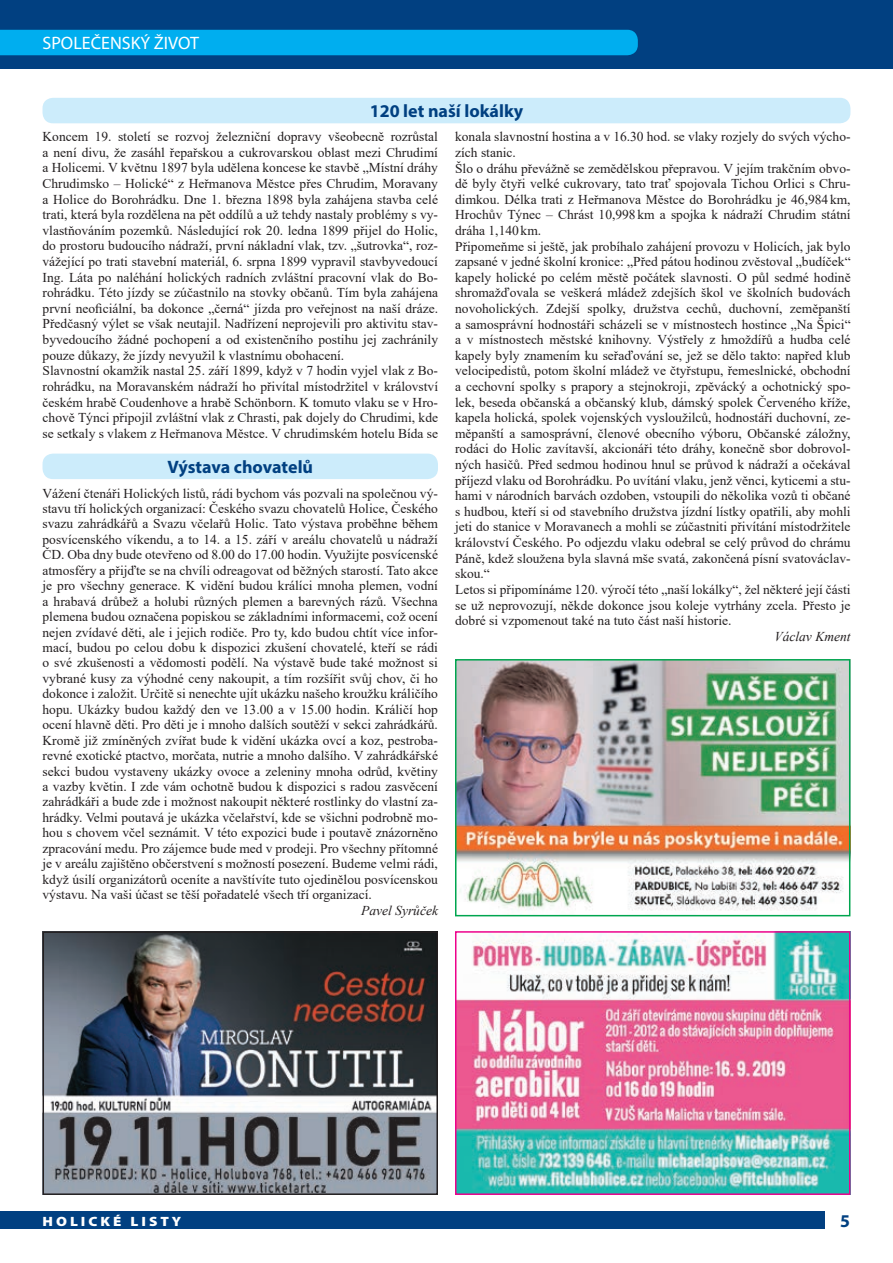
<style>
.page{position:relative;width:893px;height:1263px;background:#fff}
.page>*{position:absolute;margin:0;border:0;box-sizing:border-box;transform-origin:0 0}
.t1{font:700 18px "Myriad Pro";color:#014081}
.t2{font:18px "Myriad Pro";color:#fff}
.t3{font:13.5px/15.6px "Times New Roman";color:#231f20}
.t4{font:italic 13.5px "Times New Roman";color:#231f20}
.t5{font:900 13.5px "Myriad Pro";letter-spacing:.2em;color:#fff;scale:1.11 1}
</style>
<div class="page">
<div style="left:0;top:1212px;width:825px;height:17px;background:#014081"></div>
<div style="left:0;top:0;width:893px;height:68px;background:#014081"></div>
<div style="left:0;top:30px;width:638px;height:25px;background:#00aeef"></div>
<div style="left:43px;top:98px;width:807px;height:25px;background:#ccecfb;border-radius:10px"></div>
<img style="left:458px;top:662px;width:389px;height:249px">
<div style="left:455px;top:659px;width:395px;height:257px;border:2px solid #00a54f"></div>
<img style="left:458px;top:934px;width:389px;height:258px">
<div style="left:455px;top:931px;width:395px;height:264px;border:2px solid #ed028c"></div>
<img style="left:46px;top:934px;width:389px;height:258px">
<div style="left:43px;top:931px;width:395px;height:264px;border:2px solid #231f20"></div>
<div style="left:43px;top:454px;width:395px;height:25px;background:#ccecfb;border-radius:11px"></div>
<h1 class="t2" style="left:43px;top:32px;width:158px">SPOLEČENSKÝ ŽIVOT</h1>
<h1 class="t1" style="left:370px;top:99px;width:155px">120 let naší lokálky</h1>
<p class="t3" style="left:43px;top:128px;width:397px">Koncem 19. století se rozvoj železniční dopravy všeobecně rozrůstal a není divu, že zasáhl řepařskou a cukrovarskou oblast mezi Chrudimí a Holicemi. V květnu 1897 byla udělena koncese ke stavbě „Místní dráhy Chrudimsko – Holické“ z Heřmanova Městce přes Chrudim, Moravany a Holice do Borohrádku. Dne 1. března 1898 byla zahájena stavba celé trati, která byla rozdělena na pět oddílů a už tehdy nastaly problémy s vy&shy;vlastňováním pozemků. Následující rok 20. ledna 1899 přijel do Holic, do prostoru budoucího nádraží, první nákladní vlak, tzv. „šutrovka“, roz&shy;vážející po trati stavební materiál, 6. srpna 1899 vypravil stavbyvedoucí Ing. Láta po naléhání holických radních zvláštní pracovní vlak do Bo&shy;rohrádku. Této jízdy se zúčastnilo na stovky občanů. Tím byla zahájena první neoficiální, ba dokonce „černá“ jízda pro veřejnost na naší dráze.<br>Předčasný výlet se však neutajil. Nadřízení neprojevili pro aktivitu stav&shy;byvedoucího žádné pochopení a od existenčního postihu jej zachránily pouze důkazy, že jízdy nevyužil k vlastnímu obohacení.<br>Slavnostní okamžik nastal 25. září 1899, když v 7 hodin vyjel vlak z Bo&shy;rohrádku, na Moravanském nádraží ho přivítal místodržitel v království českém hrabě Coudenhove a hrabě Schönborn. K tomuto vlaku se v Hro&shy;chově Týnci připojil zvláštní vlak z Chrasti, pak dojely do Chrudimi, kde se setkaly s vlakem z Heřmanova Městce. V chrudimském hotelu Bída se</p>
<p class="t3" style="left:455px;top:129px;width:397px">konala slavnostní hostina a v 16.30 hod. se vlaky rozjely do svých výcho&shy;zích stanic.<br>Šlo o dráhu převážně se zemědělskou přepravou. V jejím trakčním obvo&shy;dě byly čtyři velké cukrovary, tato trať spojovala Tichou Orlici s Chru&shy;dimkou. Délka trati z Heřmanova Městce do Borohrádku je 46,984km, Hrochův Týnec – Chrást 10,998km a spojka k nádraží Chrudim státní dráha 1,140 km.<br>Připomeňme si ještě, jak probíhalo zahájení provozu v Holicích, jak bylo zapsané v jedné školní kronice: „Před pátou hodinou zvěstoval „budíček“ kapely holické po celém městě počátek slavnosti. O půl sedmé hodině shromažďovala se veškerá mládež zdejších škol ve školních budovách novoholických. Zdejší spolky, družstva cechů, duchovní, zeměpanští a samosprávní hodnostáři scházeli se v místnostech hostince „Na Špici“ a v místnostech městské knihovny. Výstřely z hmoždířů a hudba celé kapely byly znamením ku seřaďování se, jež se dělo takto: napřed klub velocipedistů, potom školní mládež ve čtyřstupu, řemeslnické, obchodní a cechovní spolky s prapory a stejnokroji, zpěvácký a ochotnický spo&shy;lek, beseda občanská a občanský klub, dámský spolek Červeného kříže, kapela holická, spolek vojenských vysloužilců, hodnostáři duchovní, ze&shy;měpanští a samosprávní, členové obecního výboru, Občanské záložny, rodáci do Holic zavítavší, akcionáři této dráhy, konečně sbor dobrovol&shy;ných hasičů. Před sedmou hodinou hnul se průvod k nádraží a očekával příjezd vlaku od Borohrádku. Po uvítání vlaku, jenž věnci, kyticemi a stu&shy;hami v národních barvách ozdoben, vstoupili do několika vozů ti občané s hudbou, kteří si od stavebního družstva jízdní lístky opatřili, aby mohli jeti do stanice v Moravanech a mohli se zúčastniti přivítání místodržitele království Českého. Po odjezdu vlaku odebral se celý průvod do chrámu Páně, kdež sloužena byla slavná mše svatá, zakončená písní svatováclav&shy;skou.“<br>Letos si připomínáme 120. výročí této „naší lokálky“, žel některé její části se už neprovozují, někde dokonce jsou koleje vytrhány zcela. Přesto je dobré si vzpomenout také na tuto část naší historie.</p>
<p class="t4" style="left:774px;top:627px;width:78px">Václav Kment</p>
<h1 class="t1" style="left:167px;top:455px;width:147px">Výstava chovatelů</h1>
<p class="t3" style="left:43px;top:485px;width:397px;text-align:justify">Vážení čtenáři Holických listů, rádi bychom vás pozvali na společnou vý&shy;stavu tří holických organizací: Českého svazu chovatelů Holice, Českého svazu zahrádkářů a Svazu včelařů Holic. Tato výstava proběhne během posvícenského víkendu, a to 14. a 15. září v areálu chovatelů u nádraží ČD. Oba dny bude otevřeno od 8.00 do 17.00 hodin. Využijte posvícenské atmosféry a přijďte se na chvíli odreagovat od běžných starostí. Tato akce je pro všechny generace. K vidění budou králíci mnoha plemen, vodní a hrabavá drůbež a holubi různých plemen a barevných rázů. Všechna plemena budou označena popiskou se základními informacemi, což ocení nejen zvídavé děti, ale i jejich rodiče. Pro ty, kdo budou chtít více infor&shy;mací, budou po celou dobu k dispozici zkušení chovatelé, kteří se rádi o své zkušenosti a vědomosti podělí. Na výstavě bude také možnost si vybrané kusy za výhodné ceny nakoupit, a tím rozšířit svůj chov, či ho dokonce i založit. Určitě si nenechte ujít ukázku našeho kroužku králičího hopu. Ukázky budou každý den ve 13.00 a v 15.00 hodin. Králičí hop ocení hlavně děti. Pro děti je i mnoho dalších soutěží v sekci zahrádkářů.<br>Kromě již zmíněných zvířat bude k vidění ukázka ovcí a koz, pestroba&shy;revné exotické ptactvo, morčata, nutrie a mnoho dalšího. V zahrádkářské sekci budou vystaveny ukázky ovoce a zeleniny mnoha odrůd, květiny a vazby květin. I zde vám ochotně budou k dispozici s radou zasvěcení zahrádkáři a bude zde i možnost nakoupit některé rostlinky do vlastní za&shy;hrádky. Velmi poutavá je ukázka včelařství, kde se všichni podrobně mo&shy;hou s chovem včel seznámit. V této expozici bude i poutavě znázorněno zpracování medu. Pro zájemce bude med v prodeji. Pro všechny přítomné je v areálu zajištěno občerstvení s možností posezení. Budeme velmi rádi, když úsilí organizátorů oceníte a navštívíte tuto ojedinělou posvícenskou výstavu. Na vaši účast se těší pořadatelé všech tří organizací.</p>
<p class="t4" style="left:361px;top:901px;width:78px">Pavel Syrůček</p>
<p class="t5" style="left:43px;top:1212px;width:127px">HOLICKÉ LISTY</p>
<h1 class="t1" style="left:840px;top:1209px;width:11px">5</h1>
</div>
